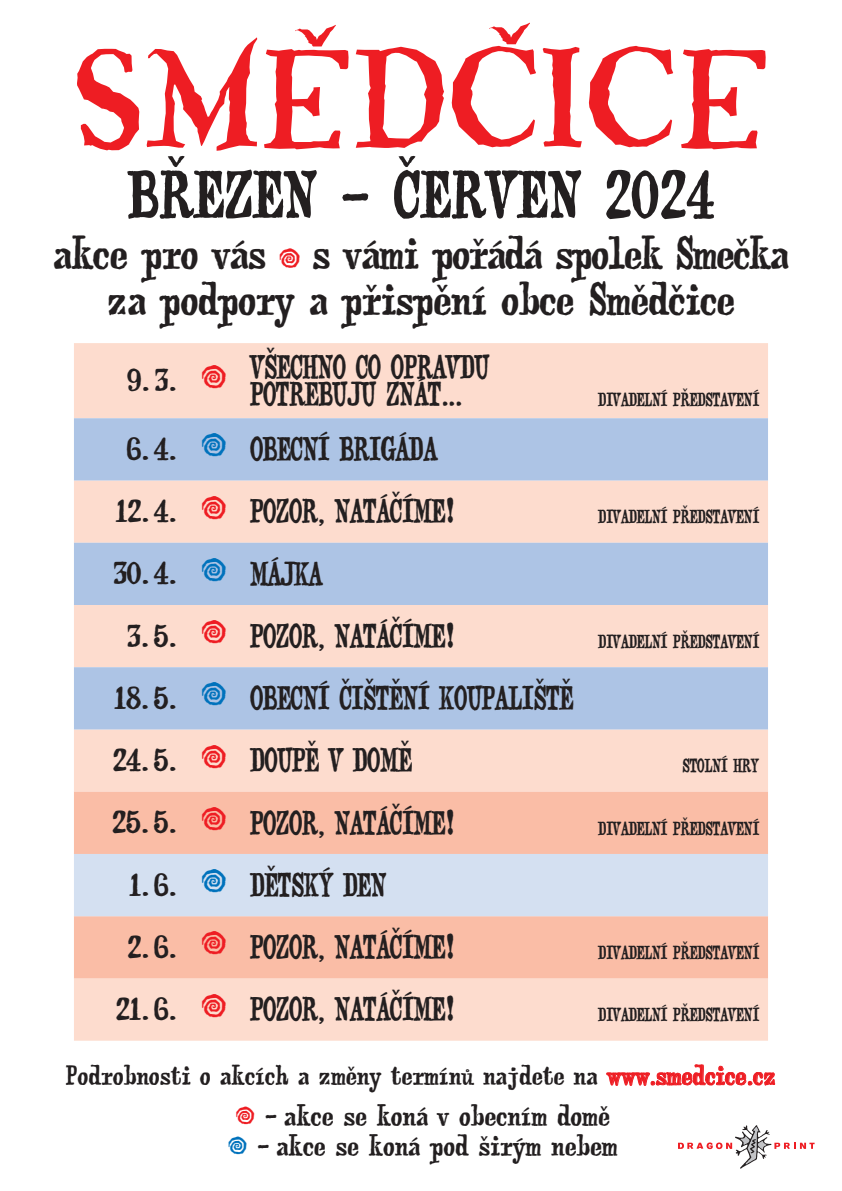
<style>
.page{position:relative;width:842px;height:1191px;background:#fff}
.page>*{position:absolute;margin:0;border:0;box-sizing:border-box;transform-origin:0 0}
.t1{font:129px "Whiffy";color:#ee1d23}
.t2{font:49.9px "Webster";letter-spacing:-.02em;color:#231f20;scale:1.08 1}
.t3{font:41px "Whiffy";color:#ee1d23}
.t4{font:41px "Whiffy";color:#0072bc}
.t5{font:34.4px/45.5px "Webster";letter-spacing:-.02em;color:#231f20;text-align:center}
.Paragraph_Style_2{font:25px/27px "Webster";letter-spacing:-.04em;color:#231f20}
.Paragraph_Style_2-2{font:23.2px "Webster";letter-spacing:-.04em;color:#231f20;scale:1.23 1}
.t6{font:22.2px "Webster";color:#231f20}
.t7{font:20.7px "Webster";color:#231f20}
.Paragraph_Style_2-3{font:14.3px "Webster";letter-spacing:-.04em;color:#231f20}
.s1{font-family:"Whiffy";color:#ee1d23}
.s2{color:#ee1d23}
.s3{font-family:"Whiffy";font-size:31.1px;color:#ee1d23}
.s4{font-family:"Whiffy";font-size:31.1px;color:#0072bc}
</style>
<div class="page">
<div style="left:74px;top:343px;width:694px;height:697px;background:#fddcce"></div>
<svg style="left:74px;top:418px;width:694px;height:311px;background:#cdcddb"></svg>
<div style="left:74px;top:791px;width:694px;height:187px;background:#fabda6"></div>
<div style="left:74px;top:854px;width:694px;height:62px;background:#d4e0f1"></div>
<svg style="left:678px;top:1125px;width:136px;height:43px"></svg>
<p class="t1" style="left:73px;top:23px;width:697px">SMĚDČICE</p>
<p class="t2" style="left:127px;top:156px;width:546px">BŘEZEN - ČERVEN 2024</p>
<p class="t5" style="left:53px;top:232px;width:738px">akce pro vás <span class="s1">•</span> s vámi pořádá spolek Smečka za podpory a přispění obce Smědčice</p>
<p class="Paragraph_Style_2-2" style="left:126px;top:362px;width:43px">9. 3.</p>
<p class="t3" style="left:196px;top:351px;width:36px">•</p>
<p class="Paragraph_Style_2" style="left:250px;top:354px;width:242px">VŠECHNO CO OPRAVDU<br>POTŘEBUJU ZNÁT...</p>
<p class="Paragraph_Style_2-2" style="left:126px;top:431px;width:43px">6. 4.</p>
<p class="t4" style="left:196px;top:420px;width:36px">•</p>
<p class="Paragraph_Style_2" style="left:250px;top:436px;width:189px">OBECNÍ BRIGÁDA</p>
<p class="Paragraph_Style_2-2" style="left:115px;top:493px;width:52px">12. 4.</p>
<p class="t3" style="left:196px;top:482px;width:36px">•</p>
<p class="Paragraph_Style_2" style="left:250px;top:499px;width:208px">POZOR, NATÁČÍME!</p>
<p class="Paragraph_Style_2-2" style="left:112px;top:555px;width:54px">30. 4.</p>
<p class="t4" style="left:196px;top:544px;width:36px">•</p>
<p class="Paragraph_Style_2" style="left:250px;top:561px;width:74px">MÁJKA</p>
<p class="Paragraph_Style_2-2" style="left:126px;top:617px;width:43px">3. 5.</p>
<p class="t3" style="left:196px;top:607px;width:36px">•</p>
<p class="Paragraph_Style_2" style="left:250px;top:623px;width:208px">POZOR, NATÁČÍME!</p>
<p class="Paragraph_Style_2-2" style="left:114px;top:680px;width:53px">18. 5.</p>
<p class="t4" style="left:196px;top:669px;width:36px">•</p>
<p class="Paragraph_Style_2" style="left:250px;top:685px;width:325px">OBECNÍ ČIŠTĚNÍ KOUPALIŠTĚ</p>
<p class="Paragraph_Style_2-2" style="left:112px;top:742px;width:54px">24. 5.</p>
<p class="t3" style="left:196px;top:731px;width:36px">•</p>
<p class="Paragraph_Style_2" style="left:250px;top:748px;width:164px">DOUPĚ V DOMĚ</p>
<p class="Paragraph_Style_2-2" style="left:112px;top:804px;width:54px">25. 5.</p>
<p class="t3" style="left:196px;top:793px;width:36px">•</p>
<p class="Paragraph_Style_2" style="left:250px;top:810px;width:208px">POZOR, NATÁČÍME!</p>
<p class="Paragraph_Style_2-2" style="left:129px;top:866px;width:40px">1. 6.</p>
<p class="t4" style="left:196px;top:855px;width:36px">•</p>
<p class="Paragraph_Style_2" style="left:250px;top:872px;width:138px">DĚTSKÝ DEN</p>
<p class="Paragraph_Style_2-2" style="left:127px;top:928px;width:42px">2. 6.</p>
<p class="t3" style="left:196px;top:918px;width:36px">•</p>
<p class="Paragraph_Style_2" style="left:250px;top:934px;width:208px">POZOR, NATÁČÍME!</p>
<p class="Paragraph_Style_2-2" style="left:115px;top:991px;width:52px">21. 6.</p>
<p class="t3" style="left:196px;top:980px;width:36px">•</p>
<p class="Paragraph_Style_2" style="left:250px;top:996px;width:208px">POZOR, NATÁČÍME!</p>
<p class="Paragraph_Style_2-3" style="left:598px;top:388px;width:163px">DIVADELNÍ PŘEDSTAVENÍ</p>
<p class="Paragraph_Style_2-3" style="left:598px;top:506px;width:163px">DIVADELNÍ PŘEDSTAVENÍ</p>
<p class="Paragraph_Style_2-3" style="left:598px;top:630px;width:163px">DIVADELNÍ PŘEDSTAVENÍ</p>
<p class="Paragraph_Style_2-3" style="left:682px;top:754px;width:79px">STOLNÍ HRY</p>
<p class="Paragraph_Style_2-3" style="left:598px;top:817px;width:163px">DIVADELNÍ PŘEDSTAVENÍ</p>
<p class="Paragraph_Style_2-3" style="left:598px;top:941px;width:163px">DIVADELNÍ PŘEDSTAVENÍ</p>
<p class="Paragraph_Style_2-3" style="left:598px;top:1003px;width:163px">DIVADELNÍ PŘEDSTAVENÍ</p>
<p class="t7" style="left:66px;top:1059px;width:711px">Podrobnosti o akcích a změny termínů najdete na <span class="s2">www.smedcice.cz</span></p>
<p class="t6" style="left:232px;top:1098px;width:379px"><span class="s3">•</span> - akce se koná v obecním domě</p>
<p class="t6" style="left:224px;top:1127px;width:395px"><span class="s4">•</span> - akce se koná pod širým nebem</p>
</div>
